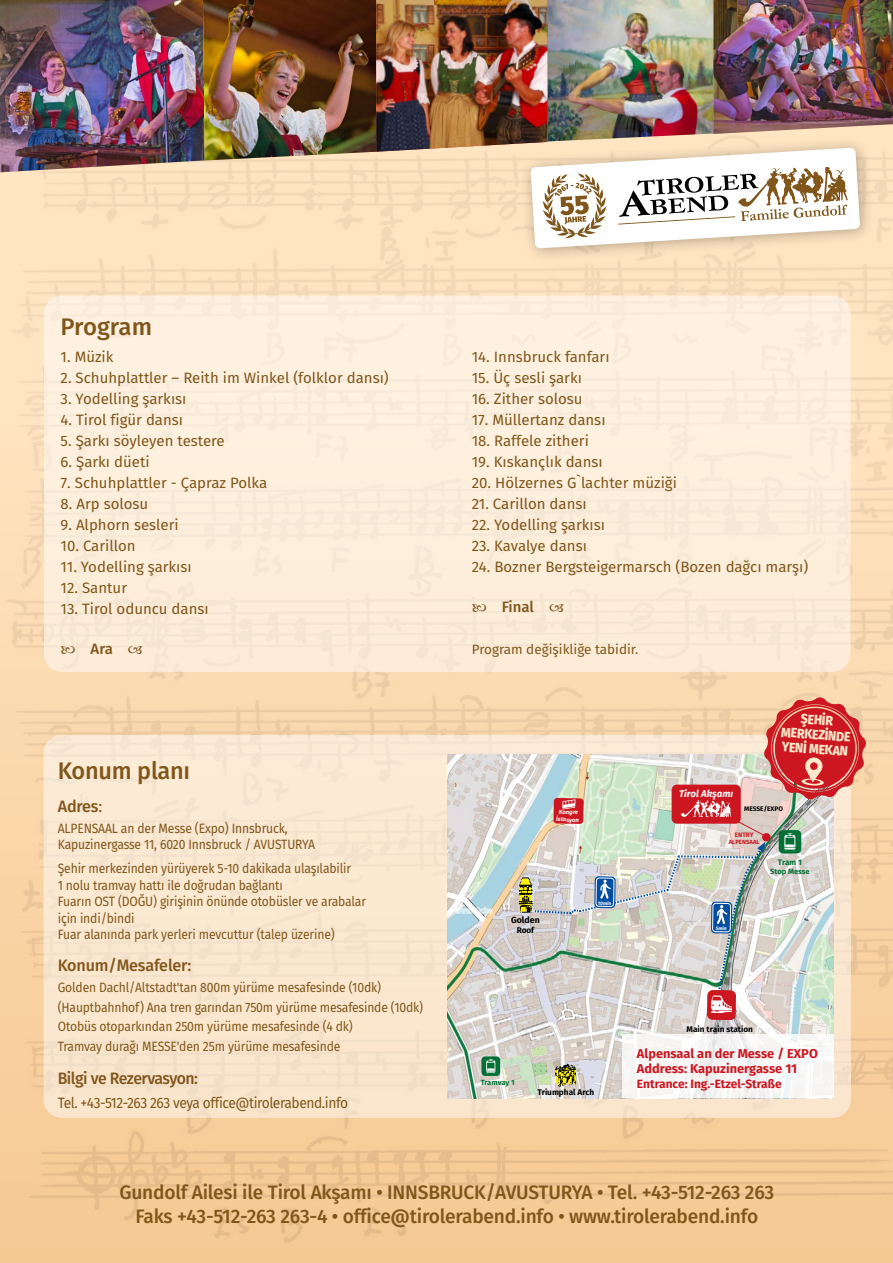
<style>
.page{position:relative;width:893px;height:1263px;background:#fff}
.page>*{position:absolute;margin:0;border:0;box-sizing:border-box;transform-origin:0 0}
.t1{font:500 24px "Fira Sans";letter-spacing:-.01em;color:#80561b}
.t2{font:500 19.5px/23.4px "Fira Sans";letter-spacing:-.01em;color:#80561b;text-align:center}
.t3{font:500 16.5px "Fira Sans";letter-spacing:-.03em;color:#80561b;scale:.96 1}
.t4{font:500 16.5px "Fira Sans";letter-spacing:-.01em;color:#80561b}
.t5{font:500 16.5px "Fira Sans";letter-spacing:-.03em;color:#80561b}
.t6{font:15px "Fira Sans";color:#80561b}
.t7{font:15px "Fira Sans";letter-spacing:-.03em;color:#80561b;scale:.92 1}
.t8{font:500 15px "Fira Sans";letter-spacing:-.005em;color:#80561b}
.t9{font:13.5px/16.5px "Fira Sans";letter-spacing:-.01em;color:#80561b;scale:.9 1}
.t10{font:13.5px "Fira Sans";letter-spacing:-.01em;color:#80561b}
.t11{font:800 13.5px/14.5px "Fira Sans";color:#ffe9ca;text-align:center;scale:.92 1}
.t12{font:700 12.9px/15.5px "Fira Sans";color:#cc1721}
.t13{font:700 12px "Fira Sans";color:#cc1721}
.t14{font:italic 700 9.75px "Fira Sans";color:#fff}
.t15{font:700 8.85px "Fira Sans";color:#000}
.t16{font:700 8.25px "Fira Sans";color:#000}
.t17{font:700 8.1px "Fira Sans";color:#057035}
.t18{font:700 7.5px "Fira Sans";letter-spacing:-.005em;color:#057035}
.t19{font:700 6.6px "Fira Sans";color:#000}
.t20{font:700 6.45px "Fira Sans";color:#cc1721}
.t21{font:italic 700 6px/7.2px "Fira Sans";color:#fff;text-align:center}
.t22{font:700 6px "Fira Sans";color:#cc1721}
.t23{font:italic 700 4.95px "Fira Sans";color:#fff}
.s1{font-weight:400}
</style>
<div class="page">
<img style="left:860px;top:0;width:33px;height:134px">
<div style="left:44px;top:296px;width:806px;height:376px;background:#fdeedb;border-radius:18px"></div>
<div style="left:44px;top:735px;width:807px;height:383px;background:#fbe7cf;border-radius:18px"></div>
<div style="left:518px;top:135px;width:357px;height:128px;background:#000;opacity:.3"></div>
<img style="left:0;top:0;width:860px;height:248px">
<img style="left:447px;top:755px;width:386px;height:343px">
<div style="left:622px;top:1034px;width:211px;height:64px;background:#f7f5f5"></div>
<img style="left:554px;top:1061px;width:24px;height:26px">
<img style="left:518px;top:877px;width:1px;height:35px">
<div style="left:481px;top:1056px;width:19px;height:20px;background:#057035;border-radius:4px"></div>
<svg style="left:486px;top:1059px;width:10px;height:15px"></svg>
<div style="left:707px;top:990px;width:29px;height:30px;background:#cc1721;border-radius:6px"></div>
<svg style="left:679px;top:1018px;width:81px;height:22px"></svg>
<svg style="left:519px;top:696px;width:348px;height:317px;background:#d7c3b7"></svg>
<h1 class="t1" style="left:61px;top:307px;width:93px">Program</h1>
<p class="t6" style="left:61px;top:345px;width:54px">1. Müzik</p>
<p class="t6" style="left:61px;top:366px;width:330px">2. Schuhplattler – Reith im Winkel (folklor dansı)</p>
<p class="t6" style="left:61px;top:387px;width:127px">3. Yodelling şarkısı</p>
<p class="t6" style="left:61px;top:408px;width:124px">4. Tirol figür dansı</p>
<p class="t6" style="left:61px;top:429px;width:166px">5. Şarkı söyleyen testere</p>
<p class="t6" style="left:61px;top:450px;width:91px">6. Şarkı düeti</p>
<p class="t6" style="left:61px;top:471px;width:208px">7. Schuhplattler - Çapraz Polka</p>
<p class="t6" style="left:61px;top:492px;width:89px">8. Arp solosu</p>
<p class="t6" style="left:61px;top:513px;width:120px">9. Alphorn sesleri</p>
<p class="t6" style="left:61px;top:534px;width:77px">10. Carillon</p>
<p class="t6" style="left:61px;top:555px;width:133px">11. Yodelling şarkısı</p>
<p class="t6" style="left:61px;top:576px;width:68px">12. Santur</p>
<p class="t6" style="left:61px;top:597px;width:150px">13. Tirol oduncu dansı</p>
<p class="t8" style="left:91px;top:637px;width:24px">Ara</p>
<h1 class="t1" style="left:58px;top:751px;width:134px">Konum planı</h1>
<p class="t5" style="left:58px;top:793px;width:46px">Adres<span class="s1">:</span></p>
<p class="t9" style="left:58px;top:819px;width:287px">ALPENSAAL an der Messe (Expo) Innsbruck,<br>Kapuzinergasse 11, 6020 Innsbruck / AVUSTURYA</p>
<p class="t9" style="left:58px;top:860px;width:344px">Şehir merkezinden yürüyerek 5-10 dakikada ulaşılabilir<br>1 nolu tramvay hattı ile doğrudan bağlantı<br>Fuarın OST (DOĞU) girişinin önünde otobüsler ve arabalar için indi/bindi<br>Fuar alanında park yerleri mevcuttur (talep üzerine)</p>
<p class="t4" style="left:58px;top:952px;width:135px">Konum/Mesafeler:</p>
<p class="t9" style="left:58px;top:977px;width:407px;line-height:19.5px">Golden Dachl/Altstadt'tan 800m yürüme mesafesinde (10dk) (Hauptbahnhof) Ana tren garından 750m yürüme mesafesinde (10dk)<br>Otobüs otoparkından 250m yürüme mesafesinde (4 dk)<br>Tramvay durağı MESSE'den 25m yürüme mesafesinde</p>
<p class="t3" style="left:58px;top:1065px;width:148px">Bilgi ve Rezervasyon:</p>
<p class="t7" style="left:58px;top:1091px;width:317px">Tel. +43-512-263 263 veya office@tirolerabend.info</p>
<p class="t6" style="left:472px;top:345px;width:139px">14. Innsbruck fanfarı</p>
<p class="t6" style="left:472px;top:366px;width:112px">15. Üç sesli şarkı</p>
<p class="t6" style="left:472px;top:387px;width:112px">16. Zither solosu</p>
<p class="t6" style="left:472px;top:408px;width:135px">17. Müllertanz dansı</p>
<p class="t6" style="left:472px;top:429px;width:119px">18. Raffele zitheri</p>
<p class="t6" style="left:472px;top:450px;width:133px">19. Kıskançlık dansı</p>
<p class="t6" style="left:472px;top:471px;width:207px">20. Hölzernes G`lachter müziği</p>
<p class="t6" style="left:472px;top:492px;width:116px">21. Carillon dansı</p>
<p class="t6" style="left:472px;top:513px;width:135px">22. Yodelling şarkısı</p>
<p class="t6" style="left:472px;top:534px;width:117px">23. Kavalye dansı</p>
<p class="t6" style="left:472px;top:555px;width:338px">24. Bozner Bergsteigermarsch (Bozen dağcı marşı)</p>
<p class="t8" style="left:502px;top:595px;width:34px">Final</p>
<p class="t10" style="left:472px;top:639px;width:168px">Program değişikliğe tabidir.</p>
<p class="t21" style="left:556px;top:808px;width:24px;rotate:1deg">Kongre<br>İstasyon</p>
<p class="t15" style="left:511px;top:912px;width:30px">Golden</p>
<p class="t16" style="left:517px;top:923px;width:19px">Roof</p>
<p class="t23" style="left:598px;top:899px;width:15px;rotate:1deg">10min</p>
<p class="t14" style="left:679px;top:786px;width:56px">Tirol Akşamı</p>
<p class="t11" style="left:783px;top:709px;width:77px;rotate:4deg">ŞEHİR<br>MERKEZİNDE<br>YENİ MEKAN</p>
<p class="t19" style="left:744px;top:803px;width:40px">MESSE/EXPO</p>
<p class="t20" style="left:735px;top:829px;width:20px">ENTRY</p>
<p class="t22" style="left:729px;top:837px;width:32px">ALPENSAAL</p>
<p class="t23" style="left:716px;top:924px;width:12px;rotate:1deg">5min</p>
<p class="t17" style="left:778px;top:855px;width:25px">Tram 1</p>
<p class="t18" style="left:770px;top:865px;width:41px">Stop Messe</p>
<p class="t18" style="left:481px;top:1075px;width:35px">Tramvay 1</p>
<p class="t16" style="left:537px;top:1085px;width:58px">Triumphal Arch</p>
<p class="t16" style="left:687px;top:1022px;width:68px">Main train station</p>
<p class="t12" style="left:637px;top:1045px;width:182px">Alpensaal an der Messe / EXPO<br>Address: Kapuzinergasse 11</p>
<p class="t13" style="left:637px;top:1073px;width:146px">Entrance: Ing.-Etzel-Straße</p>
<h2 class="t2" style="left:119px;top:1180px;width:656px">Gundolf Ailesi ile Tirol Akşamı • INNSBRUCK/AVUSTURYA • Tel. +43-512-263 263<br>Faks +43-512-263 263-4 • office@tirolerabend.info • www.tirolerabend.info</h2>
</div>
